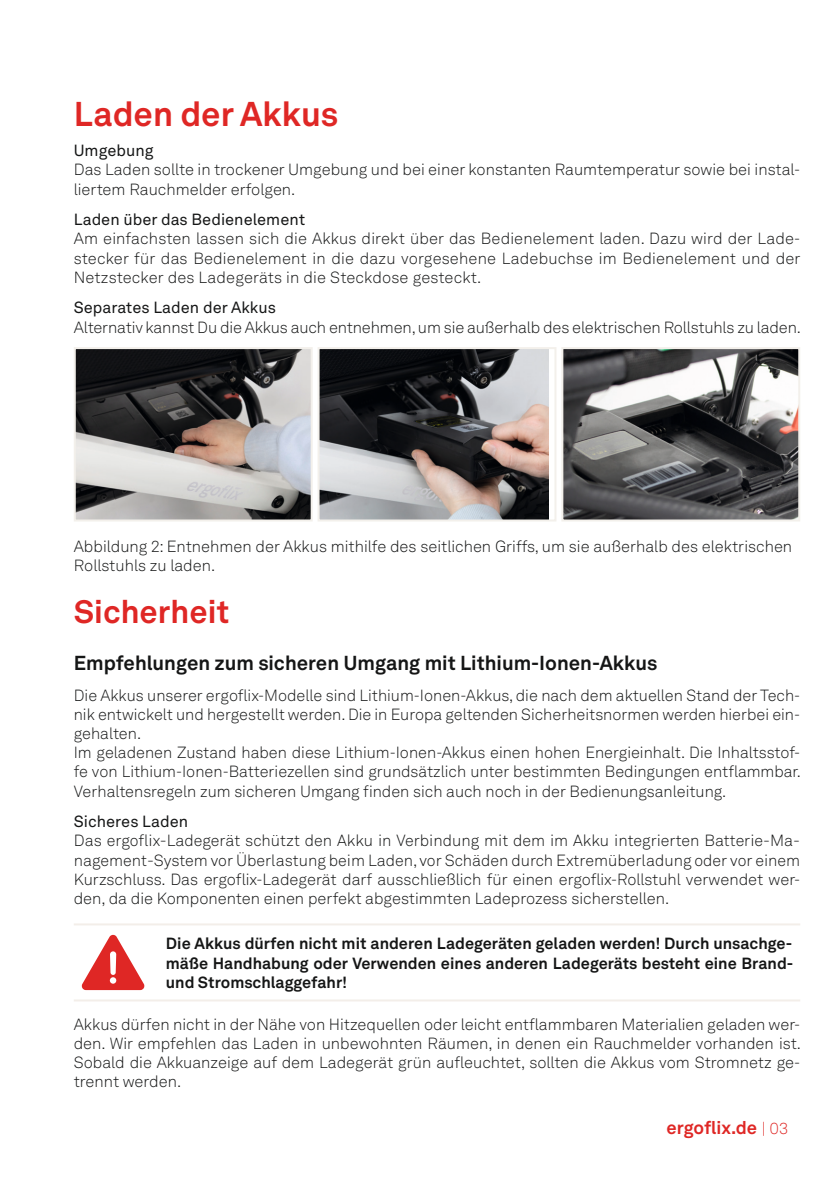
<style>
.page{position:relative;width:840px;height:1191px;background:#fff}
.page>*{position:absolute;margin:0;border:0;box-sizing:border-box;transform-origin:0 0}
.t1{font:700 34px "Akkurat LL";color:#df2725}
.t2{font:700 32px "Akkurat LL";color:#df2725}
.t3{font:700 20px "Akkurat LL";color:#151616}
.t4{font:700 18px "Akkurat LL";color:#df2725}
.t5{font:300 16px/19.2px "Akkurat LL";color:#151616}
.t6{font:16px/19.2px "Akkurat Light Pro";color:#151616}
.t7{font:700 16px/19.2px "Akkurat LL";color:#151616;text-align:justify}
.t8{font:16px "Akkurat LL";color:#151616}
.s1{font-family:"Akkurat LL";font-weight:300}
.s2{font-weight:300;font-size:16px}
</style>
<div class="page">
<img style="left:77px;top:350px;width:232px;height:168px">
<div style="left:74px;top:347px;width:238px;height:174px;border:2px solid #f3f0eb"></div>
<img style="left:320px;top:350px;width:228px;height:168px">
<div style="left:317px;top:347px;width:239px;height:174px;border:2px solid #f3f0eb"></div>
<img style="left:564px;top:350px;width:232px;height:168px">
<div style="left:561px;top:347px;width:238px;height:174px;border:2px solid #f3f0eb"></div>
<hr style="left:74px;top:923px;width:84px;height:2px;background:#f3eee9">
<hr style="left:158px;top:923px;width:641px;height:2px;background:#f3eee9">
<hr style="left:74px;top:999px;width:84px;height:2px;background:#f3eee9">
<hr style="left:158px;top:999px;width:641px;height:2px;background:#f3eee9">
<svg style="left:81px;top:934px;width:64px;height:56px"></svg>
<h1 class="t1" style="left:74px;top:87px;width:266px">Laden der Akkus</h1>
<p class="t8" style="left:74px;top:139px;width:81px">Umgebung</p>
<p class="t5" style="left:74px;top:160px;width:727px">Das Laden sollte in trockener Umgebung und bei einer konstanten Raumtemperatur sowie bei instal&shy;liertem Rauchmelder erfolgen .</p>
<p class="t8" style="left:74px;top:208px;width:233px">Laden über das Bedienelement</p>
<p class="t5" style="left:74px;top:229px;width:728px;text-align:justify">Am einfachsten lassen sich die Akkus direkt über das Bedienelement laden. Dazu wird der Lade&shy;stecker für das Bedienelement in die dazu vorgesehene Ladebuchse im Bedienelement und der Netzstecker des Ladegeräts in die Steckdose gesteckt.</p>
<p class="t8" style="left:74px;top:296px;width:203px">Separates Laden der Akkus</p>
<p class="t5" style="left:74px;top:317px;width:728px">Alternativ kannst Du die Akkus auch entnehmen, um sie außerhalb des elektrischen Rollstuhls zu laden.</p>
<p class="t5" style="left:74px;top:536px;width:719px">Abbildung 2: Entnehmen der Akkus mithilfe des seitlichen Griffs, um sie außerhalb des elektrischen<br>Rollstuhls zu laden.</p>
<h2 class="t2" style="left:74px;top:587px;width:157px">Sicherheit</h2>
<p class="t3" style="left:74px;top:647px;width:584px">Empfehlungen zum sicheren Umgang mit Lithium-Ionen-Akkus</p>
<p class="t5" style="left:74px;top:685px;width:728px">Die Akkus unserer ergoflix-Modelle sind Lithium-Ionen-Akkus, die nach dem aktuellen Stand der Tech&shy;nik entwickelt und hergestellt werden. Die in Europa geltenden Sicherheitsnormen werden hierbei ein&shy;gehalten.<br>Im geladenen Zustand haben diese Lithium-Ionen-Akkus einen hohen Energieinhalt. Die Inhaltsstof&shy;fe von Lithium-Ionen-Batteriezellen sind grundsätzlich unter bestimmten Bedingungen entflammbar.<br>Verhaltensregeln zum sicheren Umgang finden sich auch noch in der Bedienungsanleitung.</p>
<p class="t8" style="left:74px;top:809px;width:116px">Sicheres Laden</p>
<p class="t6" style="left:74px;top:831px;width:727px"><span class="s1">D</span>as ergoflix-Ladegerät schützt den Akku in Verbindung mit dem im Akku integrierten Batterie-Ma&shy;nagement-System vor Überlastung beim Laden, vor Schäden durch Extremüberladung oder vor einem</p>
<p class="t5" style="left:74px;top:869px;width:727px">Kurzschluss. Das ergoflix-Ladegerät darf ausschließlich für einen ergoflix-Rollstuhl verwendet wer&shy;den, da die Komponenten einen perfekt abgestimmten Ladeprozess sicherstellen.</p>
<p class="t7" style="left:166px;top:933px;width:628px">Die Akkus dürfen nicht mit anderen Ladegeräten geladen werden! Durch unsachge&shy;mäße Handhabung oder Verwenden eines anderen Ladegeräts besteht eine Brand&shy;und Stromschlaggefahr!</p>
<p class="t5" style="left:74px;top:1014px;width:728px;text-align:justify">Akkus dürfen nicht in der Nähe von Hitzequellen oder leicht entflammbaren Materialien geladen wer&shy;den. Wir empfehlen das Laden in unbewohnten Räumen, in denen ein Rauchmelder vorhanden ist.<br>Sobald die Akkuanzeige auf dem Ladegerät grün aufleuchtet, sollten die Akkus vom Stromnetz ge&shy;trennt werden.</p>
<p class="t4" style="left:666px;top:1113px;width:123px">ergoflix.de <span class="s2">| 03</span></p>
</div>
